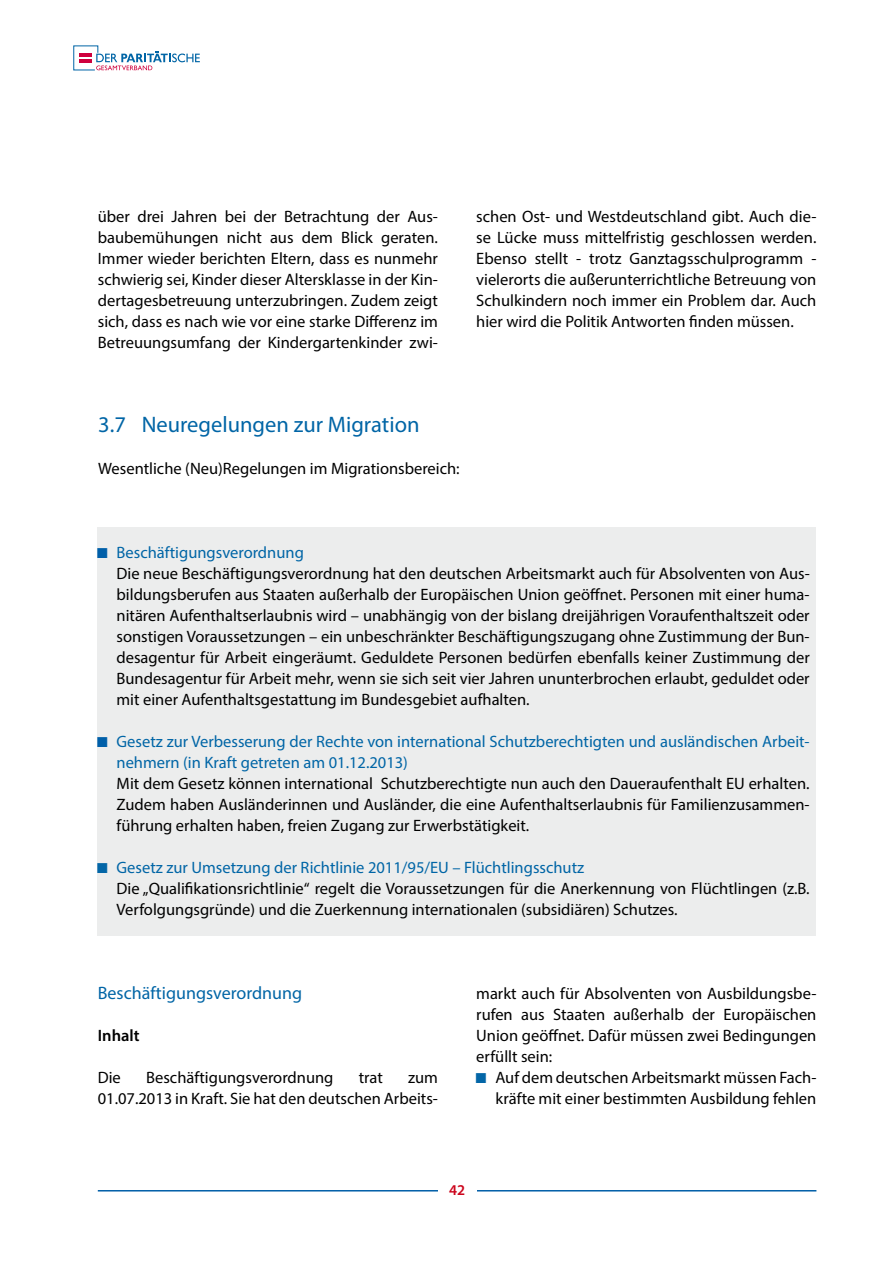
<style>
.page{position:relative;width:893px;height:1263px;background:#fff}
.page>*{position:absolute;margin:0;border:0;box-sizing:border-box;transform-origin:0 0}
.t1{font:22.5px "Myriad Pro";color:#0065a6}
.t2{font:18px "Myriad Pro";color:#0065a6}
.t3{font:16.5px/21px "Myriad Pro";color:#000;text-align:justify}
.t4{font:16.5px/21px "Myriad Pro";color:#0065a6}
.t5{font:600 16.5px "Myriad Pro";color:#000}
.t6{font:600 15px "Myriad Pro";color:#cc051c}
.s1{font-family:"Chantilly";font-style:italic;font-size:14.7px;color:#005fa9}
.s2{color:#0065a6}
.s3{font-family:"Chantilly";font-style:italic;font-size:14.7px;color:#0366a7}
</style>
<div class="page">
<hr style="left:98px;top:1190px;width:718px;height:1px;background:#005ea8">
<div style="left:438px;top:1184px;width:38px;height:30px;background:#fff"></div>
<svg style="left:73px;top:45px;width:127px;height:26px"></svg>
<div style="left:97px;top:527px;width:719px;height:409px;background:#eceded"></div>
<p class="t3" style="left:98px;top:206px;width:342px">über drei Jahren bei der Betrachtung der Aus&shy;baubemühungen nicht aus dem Blick geraten.<br>Immer wieder berichten Eltern, dass es nunmehr schwierig sei, Kinder dieser Altersklasse in der Kin&shy;dertagesbetreuung unterzubringen. Zudem zeigt sich, dass es nach wie vor eine starke Differenz im Betreuungsumfang der Kindergartenkinder zwi-</p>
<p class="t3" style="left:476px;top:206px;width:342px">schen Ost- und Westdeutschland gibt. Auch die&shy;se Lücke muss mittelfristig geschlossen werden.<br>Ebenso stellt - trotz Ganztagsschulprogramm - vielerorts die außerunterrichtliche Betreuung von Schulkindern noch immer ein Problem dar. Auch hier wird die Politik Antworten finden müssen.</p>
<h1 class="t1" style="left:98px;top:411px;width:323px">3.7 Neuregelungen zur Migration</h1>
<p class="t3" style="left:98px;top:458px;width:363px">Wesentliche (Neu)Regelungen im Migrationsbereich:</p>
<p class="t3" style="left:117px;top:542px;width:695px;text-align:left;text-indent:-19px"><span class="s1">■</span> <span class="s2">Beschäftigungsverordnung<br></span>Die neue Beschäftigungsverordnung hat den deutschen Arbeitsmarkt auch für Absolventen von Aus&shy;bildungsberufen aus Staaten außerhalb der Europäischen Union geöffnet. Personen mit einer huma&shy;nitären Aufenthaltserlaubnis wird – unabhängig von der bislang dreijährigen Voraufenthaltszeit oder sonstigen Voraussetzungen – ein unbeschränkter Beschäftigungszugang ohne Zustimmung der Bun&shy;desagentur für Arbeit eingeräumt. Geduldete Personen bedürfen ebenfalls keiner Zustimmung der Bundesagentur für Arbeit mehr, wenn sie sich seit vier Jahren ununterbrochen erlaubt, geduldet oder mit einer Aufenthaltsgestattung im Bundesgebiet aufhalten.</p>
<p class="t4" style="left:117px;top:731px;width:695px;text-indent:-19px"><span class="s1">■</span> Gesetz zur Verbesserung der Rechte von international Schutzberechtigten und ausländischen Arbeit&shy;nehmern (in Kraft getreten am 01.12.2013)</p>
<p class="t3" style="left:117px;top:773px;width:695px">Mit dem Gesetz können international Schutzberechtigte nun auch den Daueraufenthalt EU erhalten.<br>Zudem haben Ausländerinnen und Ausländer, die eine Aufenthaltserlaubnis für Familienzusammen&shy;führung erhalten haben, freien Zugang zur Erwerbstätigkeit.</p>
<p class="t3" style="left:117px;top:857px;width:695px;text-align:left;text-indent:-19px"><span class="s3">■</span> <span class="s2">Gesetz zur Umsetzung der Richtlinie 2011/95/EU – Flüchtlingsschutz<br></span>Die „Qualifikationsrichtlinie“ regelt die Voraussetzungen für die Anerkennung von Flüchtlingen (z.B.<br>Verfolgungsgründe) und die Zuerkennung internationalen (subsidiären) Schutzes.</p>
<p class="t2" style="left:98px;top:982px;width:206px">Beschäftigungsverordnung</p>
<p class="t5" style="left:98px;top:1025px;width:43px">Inhalt</p>
<p class="t3" style="left:98px;top:1067px;width:25px">Die</p>
<p class="t3" style="left:146px;top:1067px;width:189px">Beschäftigungsverordnung</p>
<p class="t3" style="left:359px;top:1067px;width:26px">trat</p>
<p class="t3" style="left:98px;top:1067px;width:342px;text-align:right">zum<br>01.07.2013 in Kraft. Sie hat den deutschen Arbeits-</p>
<p class="t3" style="left:476px;top:983px;width:342px">markt auch für Absolventen von Ausbildungsbe&shy;rufen aus Staaten außerhalb der Europäischen Union geöffnet. Dafür müssen zwei Bedingungen erfüllt sein:</p>
<p class="t3" style="left:476px;top:1067px;width:342px;text-align:right"><span class="s3">■</span> Auf dem deutschen Arbeitsmarkt müssen Fach&shy;kräfte mit einer bestimmten Ausbildung fehlen</p>
<p class="t6" style="left:449px;top:1181px;width:18px">42</p>
</div>
